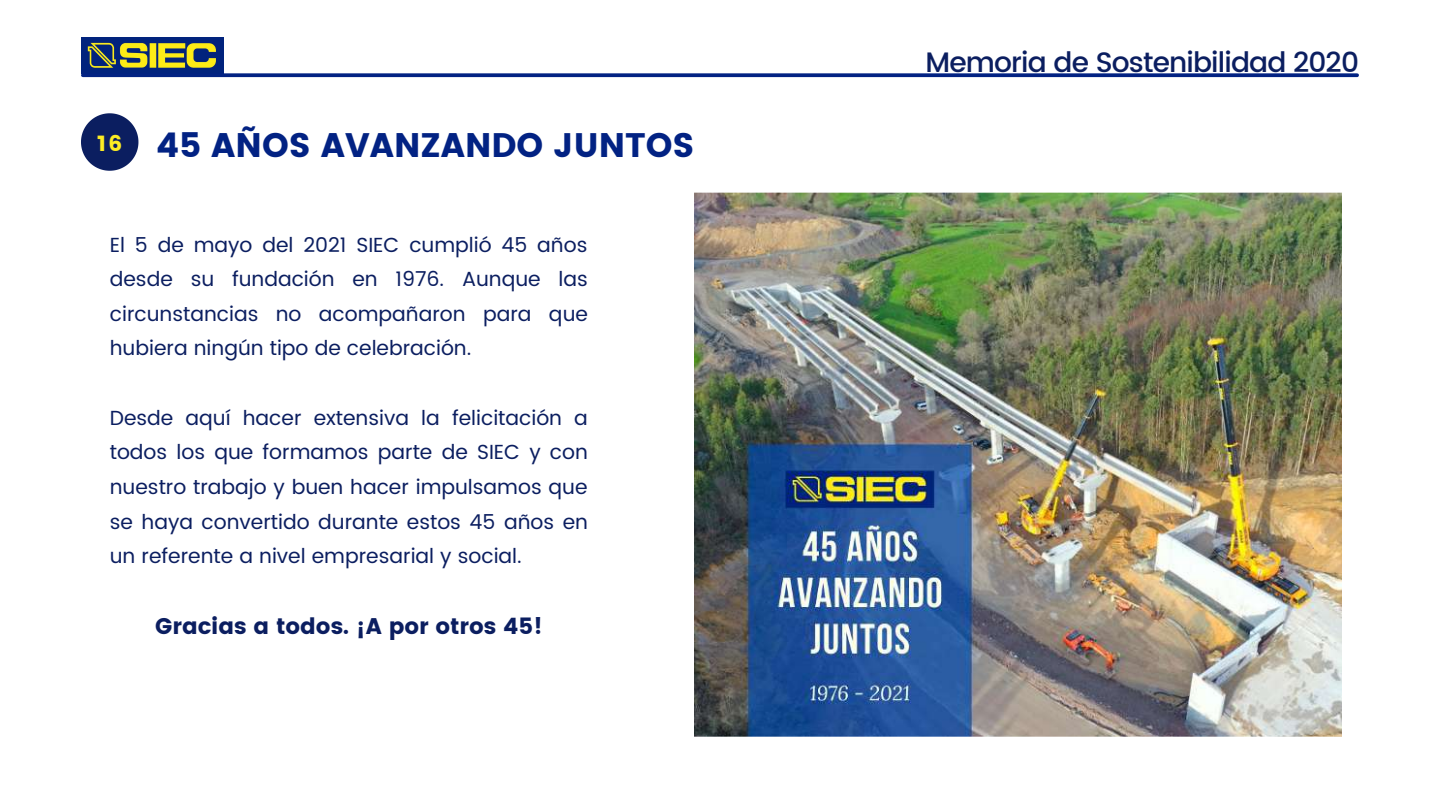
<style>
.page{position:relative;width:1440px;height:810px;background:#fff}
.page>*{position:absolute;margin:0;border:0;box-sizing:border-box;transform-origin:0 0}
.t1{font:34px "Poppins";color:#022283}
.t2{font:500 28.1px "Poppins";letter-spacing:-.03em;color:#0b1e60}
.t3{font:22.6px "Poppins";color:#0b1e60}
.t4{font:20.4px/34.6px "Poppins";color:#0b1e60;text-align:justify}
</style>
<div class="page">
<img style="left:81px;top:38px;width:143px;height:36px">
<svg style="left:83px;top:73px;width:1274px;height:4px;background:#15328c"></svg>
<svg style="left:81px;top:113px;width:57px;height:58px"></svg>
<img style="left:695px;top:193px;width:647px;height:544px">
<h1 class="t1" style="left:97px;top:125px;width:599px"><sup>16</sup> 45 AÑOS AVANZANDO JUNTOS</h1>
<p class="t4" style="left:110px;top:227px;width:480px">El 5 de mayo del 2021 SIEC cumplió 45 años desde su fundación en 1976. Aunque las circunstancias no acompañaron para que hubiera ningún tipo de celebración.</p>
<p class="t4" style="left:110px;top:400px;width:480px">Desde aquí hacer extensiva la felicitación a todos los que formamos parte de SIEC y con nuestro trabajo y buen hacer impulsamos que se haya convertido durante estos 45 años en un referente a nivel empresarial y social.</p>
<p class="t3" style="left:155px;top:613px;width:389px">Gracias a todos. ¡A por otros 45!</p>
<h2 class="t2" style="left:926px;top:46px;width:435px">Memoria de Sostenibilidad 2020</h2>
</div>
